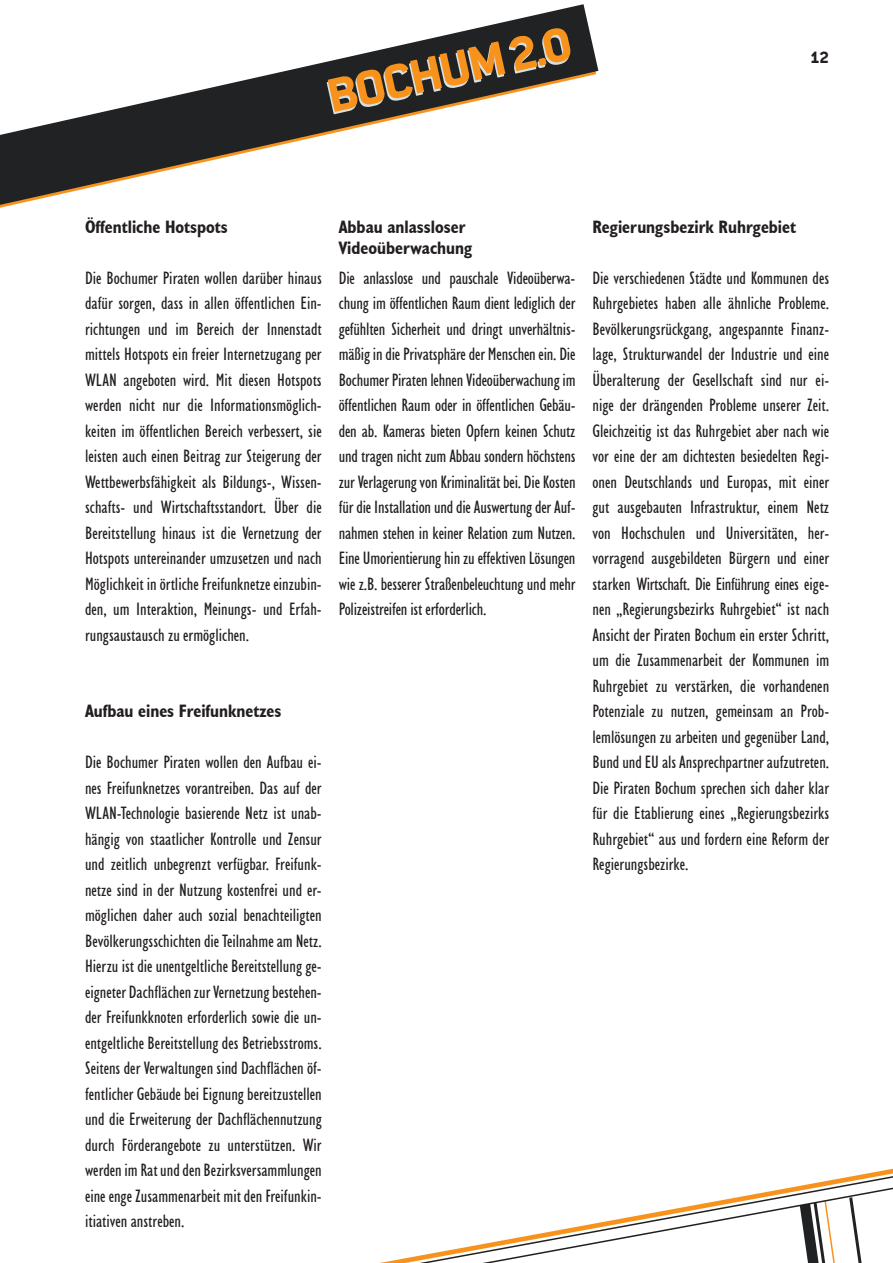
<style>
.page{position:relative;width:893px;height:1263px;background:#fff}
.page>*{position:absolute;margin:0;border:0;box-sizing:border-box;transform-origin:0 0}
.t1{font:700 52.5px "Politics Head";color:#f7931d}
.t2{font:condensed 18px/25.5px "Humanist 521 BT";color:#231f20;text-align:justify}
.t3{font:700 condensed 18px/21.6px "Humanist 521 BT";color:#231f20}
.t4{font:700 18px "Politics Head";color:#231f20}
</style>
<div class="page">
<svg style="left:380px;top:1169px;width:513px;height:94px"></svg>
<svg style="left:0;top:4px;width:598px;height:201px"></svg>
<h1 class="t1" style="left:322px;top:74px;width:252px;rotate:-13deg">BOCHUM 2.0</h1>
<p class="t4" style="left:811px;top:49px;width:20px">12</p>
<p class="t3" style="left:85px;top:215px;width:144px">Öffentliche Hotspots</p>
<p class="t2" style="left:85px;top:265px;width:238px">Die Bochumer Piraten wollen darüber hinaus dafür sorgen, dass in allen öffentlichen Ein&shy;richtungen und im Bereich der Innenstadt mittels Hotspots ein freier Internetzugang per WLAN angeboten wird. Mit diesen Hotspots werden nicht nur die Informationsmöglich&shy;keiten im öffentlichen Bereich verbessert, sie leisten auch einen Beitrag zur Steigerung der Wettbewerbsfähigkeit als Bildungs-, Wissen&shy;schafts- und Wirtschaftsstandort. Über die Bereitstellung hinaus ist die Vernetzung der Hotspots untereinander umzusetzen und nach Möglichkeit in örtliche Freifunknetze einzubin&shy;den, um Interaktion, Meinungs- und Erfah&shy;rungsaustausch zu ermöglichen.</p>
<p class="t3" style="left:339px;top:215px;width:135px">Abbau anlassloser<br>Videoüberwachung</p>
<p class="t2" style="left:339px;top:265px;width:238px">Die anlasslose und pauschale Videoüberwa&shy;chung im öffentlichen Raum dient lediglich der gefühlten Sicherheit und dringt unverhältnis&shy;mäßig in die Privatsphäre der Menschen ein. Die Bochumer Piraten lehnen Videoüberwachung im öffentlichen Raum oder in öffentlichen Gebäu&shy;den ab. Kameras bieten Opfern keinen Schutz und tragen nicht zum Abbau sondern höchstens zur Verlagerung von Kriminalität bei. Die Kosten für die Installation und die Auswertung der Auf&shy;nahmen stehen in keiner Relation zum Nutzen.<br>Eine Umorientierung hin zu effektiven Lösungen wie z.B. besserer Straßenbeleuchtung und mehr Polizeistreifen ist erforderlich.</p>
<p class="t3" style="left:85px;top:700px;width:198px">Aufbau eines Freifunknetzes</p>
<p class="t2" style="left:85px;top:749px;width:238px">Die Bochumer Piraten wollen den Aufbau ei&shy;nes Freifunknetzes vorantreiben. Das auf der WLAN-Technologie basierende Netz ist unab&shy;hängig von staatlicher Kontrolle und Zensur und zeitlich unbegrenzt verfügbar. Freifunk&shy;netze sind in der Nutzung kostenfrei und er&shy;möglichen daher auch sozial benachteiligten Bevölkerungsschichten die Teilnahme am Netz.<br>Hierzu ist die unentgeltliche Bereitstellung ge&shy;eigneter Dachflächen zur Vernetzung bestehen&shy;der Freifunkknoten erforderlich sowie die un&shy;entgeltliche Bereitstellung des Betriebsstroms.<br>Seitens der Verwaltungen sind Dachflächen öf&shy;fentlicher Gebäude bei Eignung bereitzustellen und die Erweiterung der Dachflächennutzung durch Förderangebote zu unterstützen. Wir werden im Rat und den Bezirksversammlungen eine enge Zusammenarbeit mit den Freifunkin&shy;itiativen anstreben.</p>
<p class="t3" style="left:592px;top:215px;width:205px">Regierungsbezirk Ruhrgebiet</p>
<p class="t2" style="left:592px;top:265px;width:238px">Die verschiedenen Städte und Kommunen des Ruhrgebietes haben alle ähnliche Probleme.<br>Bevölkerungsrückgang, angespannte Finanz&shy;lage, Strukturwandel der Industrie und eine Überalterung der Gesellschaft sind nur ei&shy;nige der drängenden Probleme unserer Zeit.<br>Gleichzeitig ist das Ruhrgebiet aber nach wie vor eine der am dichtesten besiedelten Regi&shy;onen Deutschlands und Europas, mit einer gut ausgebauten Infrastruktur, einem Netz von Hochschulen und Universitäten, her&shy;vorragend ausgebildeten Bürgern und einer starken Wirtschaft. Die Einführung eines eige&shy;nen „Regierungsbezirks Ruhrgebiet“ ist nach Ansicht der Piraten Bochum ein erster Schritt, um die Zusammenarbeit der Kommunen im Ruhrgebiet zu verstärken, die vorhandenen Potenziale zu nutzen, gemeinsam an Prob&shy;lemlösungen zu arbeiten und gegenüber Land, Bund und EU als Ansprechpartner aufzutreten.<br>Die Piraten Bochum sprechen sich daher klar für die Etablierung eines „Regierungsbezirks Ruhrgebiet“ aus und fordern eine Reform der Regierungsbezirke.</p>
</div>
